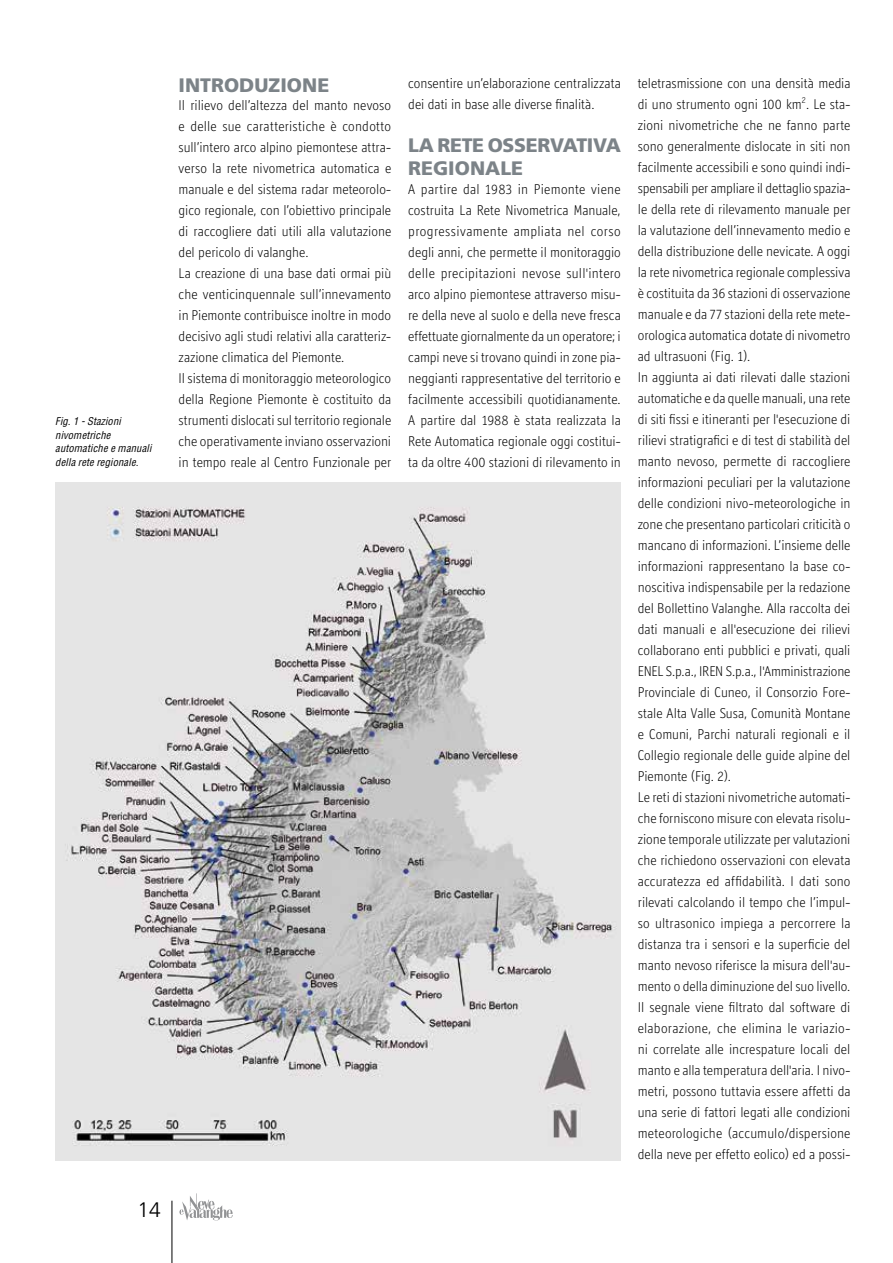
<style>
.page{position:relative;width:893px;height:1263px;background:#fff}
.page>*{position:absolute;margin:0;border:0;box-sizing:border-box;transform-origin:0 0}
.t1{font:300 21px "Frutiger";color:#000}
.t2{font:900 19.5px/22.5px "Frutiger";color:#7c8388}
.t3{font:300 14.25px/21px "Officina Display ITC";color:#000}
.t4{font:italic condensed 10.5px/13.5px "Helvetica";letter-spacing:.015em;color:#000}
</style>
<div class="page">
<hr style="left:172px;top:1201px;width:1px;height:62px;background:#000">
<svg style="left:179px;top:1193px;width:54px;height:27px"></svg>
<img style="left:55px;top:483px;width:566px;height:678px">
<p class="t4" style="left:55px;top:414px;width:98px">Fig. 1 - Stazioni nivometriche automatiche e manuali della rete regionale.</p>
<h1 class="t1" style="left:138px;top:1198px;width:25px">14</h1>
<h2 class="t2" style="left:179px;top:73px;width:152px">INTRODUZIONE</h2>
<p class="t3" style="left:179px;top:94px;width:214px">Il rilievo dell’altezza del manto nevoso e delle sue caratteristiche è condotto sull’intero arco alpino piemontese attra&shy;verso la rete nivometrica automatica e manuale e del sistema radar meteorolo&shy;gico regionale, con l’obiettivo principale di raccogliere dati utili alla valutazione del pericolo di valanghe.<br>La creazione di una base dati ormai più che venticinquennale sull’innevamento in Piemonte contribuisce inoltre in modo decisivo agli studi relativi alla caratteriz&shy;zazione climatica del Piemonte.<br>Il sistema di monitoraggio meteorologico della Regione Piemonte è costituito da strumenti dislocati sul territorio regionale che operativamente inviano osservazioni in tempo reale al Centro Funzionale per</p>
<p class="t3" style="left:408px;top:72px;width:214px">consentire un’elaborazione centralizzata dei dati in base alle diverse finalità.</p>
<h2 class="t2" style="left:408px;top:134px;width:214px">LA RETE OSSERVATIVA<br>REGIONALE</h2>
<p class="t3" style="left:408px;top:179px;width:214px;text-align:justify">A partire dal 1983 in Piemonte viene costruita La Rete Nivometrica Manuale, progressivamente ampliata nel corso degli anni, che permette il monitoraggio delle precipitazioni nevose sull'intero arco alpino piemontese attraverso misu&shy;re della neve al suolo e della neve fresca effettuate giornalmente da un operatore; i campi neve si trovano quindi in zone pia&shy;neggianti rappresentative del territorio e facilmente accessibili quotidianamente.<br>A partire dal 1988 è stata realizzata la Rete Automatica regionale oggi costitui&shy;ta da oltre 400 stazioni di rilevamento in</p>
<p class="t3" style="left:638px;top:72px;width:214px">teletrasmissione con una densità media di uno strumento ogni 100 km<sup>2</sup>. Le sta&shy;zioni nivometriche che ne fanno parte sono generalmente dislocate in siti non facilmente accessibili e sono quindi indi&shy;spensabili per ampliare il dettaglio spazia&shy;le della rete di rilevamento manuale per la valutazione dell’innevamento medio e della distribuzione delle nevicate. A oggi la rete nivometrica regionale complessiva è costituita da 36 stazioni di osservazione manuale e da 77 stazioni della rete mete&shy;orologica automatica dotate di nivometro ad ultrasuoni (Fig. 1).<br>In aggiunta ai dati rilevati dalle stazioni automatiche e da quelle manuali, una rete di siti fissi e itineranti per l'esecuzione di rilievi stratigrafici e di test di stabilità del manto nevoso, permette di raccogliere informazioni peculiari per la valutazione delle condizioni nivo-meteorologiche in zone che presentano particolari criticità o mancano di informazioni. L’insieme delle informazioni rappresentano la base co&shy;noscitiva indispensabile per la redazione del Bollettino Valanghe. Alla raccolta dei dati manuali e all'esecuzione dei rilievi collaborano enti pubblici e privati, quali ENEL S.p.a., IREN S.p.a., l'Amministrazione Provinciale di Cuneo, il Consorzio Fore&shy;stale Alta Valle Susa, Comunità Montane e Comuni, Parchi naturali regionali e il Collegio regionale delle guide alpine del Piemonte (Fig. 2).<br>Le reti di stazioni nivometriche automati&shy;che forniscono misure con elevata risolu&shy;zione temporale utilizzate per valutazioni che richiedono osservazioni con elevata accuratezza ed affidabilità. I dati sono rilevati calcolando il tempo che l’impul&shy;so ultrasonico impiega a percorrere la distanza tra i sensori e la superficie del manto nevoso riferisce la misura dell'au&shy;mento o della diminuzione del suo livello.<br>Il segnale viene filtrato dal software di elaborazione, che elimina le variazio&shy;ni correlate alle increspature locali del manto e alla temperatura dell'aria. I nivo&shy;metri, possono tuttavia essere affetti da una serie di fattori legati alle condizioni meteorologiche (accumulo/dispersione della neve per effetto eolico) ed a possi-</p>
</div>
